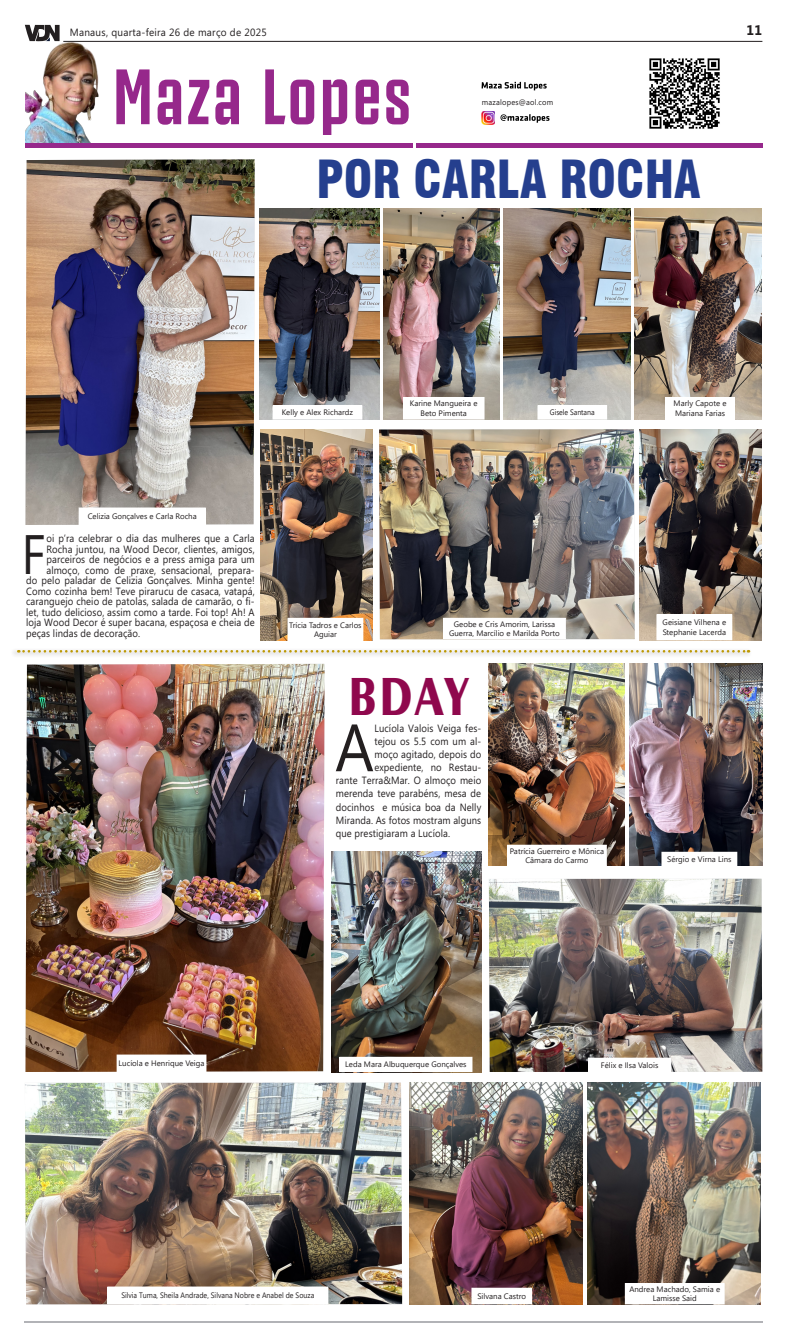
<style>
.page{position:relative;width:787px;height:1340px;background:#fff}
.page>*{position:absolute;margin:0;border:0;box-sizing:border-box;transform-origin:0 0}
.t1{font:700 78.75px "Juventus Fans";letter-spacing:.025em;color:#96288b;scale:.95 1}
.t2{font:66.76px "Microsoft Phags Pa";color:#231f20;scale:.9 1}
.t3{font:700 55.48px "Castle T";color:#8f084d;scale:.87 1}
.t4{font:55.48px "Microsoft Phags Pa";color:#231f20;scale:.9 1}
.t5{font:900 condensed 51.27px "Swiss 721 BT";color:#253f8e;scale:.94 1}
.t6{font:700 14px "Microsoft Phags Pa";color:#231f20;scale:.95 1}
.t7{font:10.5px "Microsoft Phags Pa";letter-spacing:.01em;color:#231f20;scale:.9 1}
.t8{font:10.5px "Microsoft Phags Pa";letter-spacing:.01em;color:#231f20;scale:.95 1}
.t9{font:7.88px/9.5px "Segoe UI";color:#231f20;text-align:center}
.t10{font:7.88px "Segoe UI";color:#231f20;scale:.9 1}
.t11{font:7.88px "Microsoft Phags Pa";letter-spacing:.025em;color:#231f20;scale:.95 1}
</style>
<div class="page">
<hr style="left:63px;top:41px;width:699px;height:1px;background:#231f20">
<svg style="left:25px;top:25px;width:35px;height:16px"></svg>
<hr style="left:25px;top:1321px;width:737px;height:1px;background:#b2b3b7">
<img style="left:25px;top:41px;width:75px;height:102px">
<svg style="left:500px;top:114px;width:49px;height:9px"></svg>
<svg style="left:481px;top:82px;width:65px;height:8px"></svg>
<img style="left:481px;top:111px;width:13px;height:14px">
<div style="left:415px;top:143px;width:346px;height:5px;background:#96288b"></div>
<div style="left:25px;top:143px;width:387px;height:5px;background:#96288b"></div>
<img style="left:649px;top:58px;width:71px;height:71px">
<img style="left:25px;top:1082px;width:377px;height:222px">
<img style="left:409px;top:1082px;width:173px;height:222px">
<img style="left:587px;top:1082px;width:173px;height:222px">
<img style="left:379px;top:429px;width:255px;height:210px">
<img style="left:25px;top:159px;width:229px;height:366px">
<div style="left:108px;top:1286px;width:220px;height:17px;background:#fff"></div>
<div style="left:107px;top:1286px;width:221px;height:18px;border:1px solid #fff"></div>
<div style="left:443px;top:618px;width:122px;height:20px;background:#fff"></div>
<div style="left:79px;top:508px;width:126px;height:16px;background:#fff"></div>
<div style="left:79px;top:507px;width:127px;height:18px;border:1px solid #fff"></div>
<img style="left:503px;top:208px;width:127px;height:211px">
<img style="left:383px;top:208px;width:116px;height:211px">
<img style="left:260px;top:208px;width:119px;height:211px">
<img style="left:260px;top:429px;width:112px;height:211px">
<div style="left:403px;top:397px;width:81px;height:22px;background:#fff"></div>
<div style="left:538px;top:406px;width:68px;height:13px;background:#fff"></div>
<div style="left:273px;top:406px;width:89px;height:13px;background:#fff"></div>
<div style="left:288px;top:618px;width:75px;height:22px;background:#fff"></div>
<div style="left:472px;top:1288px;width:59px;height:15px;background:#fff"></div>
<div style="left:471px;top:1287px;width:61px;height:17px;border:1px solid #fff"></div>
<div style="left:11px;top:647px;width:740px;height:11px;background:#231f20;opacity:.5"></div>
<svg style="left:18px;top:650px;width:730px;height:2px"></svg>
<img style="left:634px;top:208px;width:127px;height:211px">
<img style="left:639px;top:429px;width:122px;height:211px">
<div style="left:665px;top:397px;width:69px;height:22px;background:#fff"></div>
<div style="left:656px;top:614px;width:75px;height:25px;background:#fff"></div>
<div style="left:625px;top:1283px;width:98px;height:20px;background:#fff"></div>
<img style="left:488px;top:878px;width:274px;height:193px">
<img style="left:25px;top:664px;width:299px;height:407px">
<div style="left:588px;top:1058px;width:82px;height:13px;background:#fff"></div>
<div style="left:588px;top:1057px;width:83px;height:14px;border:1px solid #fff"></div>
<div style="left:117px;top:1055px;width:89px;height:16px;background:#fff"></div>
<div style="left:117px;top:1054px;width:89px;height:17px;border:1px solid #fff"></div>
<img style="left:629px;top:664px;width:133px;height:202px">
<img style="left:489px;top:664px;width:135px;height:202px">
<img style="left:332px;top:851px;width:149px;height:220px">
<div style="left:661px;top:852px;width:75px;height:13px;background:#fff"></div>
<div style="left:661px;top:851px;width:76px;height:15px;border:1px solid #fff"></div>
<div style="left:507px;top:845px;width:99px;height:20px;background:#fff"></div>
<div style="left:507px;top:844px;width:99px;height:22px;border:1px solid #fff"></div>
<div style="left:340px;top:1057px;width:132px;height:14px;background:#fff"></div>
<div style="left:339px;top:1056px;width:133px;height:15px;border:1px solid #fff"></div>
<p class="t8" style="left:70px;top:25px;width:209px">Manaus, quarta-feira 26 de março de 2025</p>
<p class="t6" style="left:746px;top:20px;width:18px">11</p>
<p class="t1" style="left:113px;top:41px;width:316px">Maza Lopes</p>
<p class="t11" style="left:482px;top:97px;width:76px">mazalopes@aol.com</p>
<p class="t5" style="left:316px;top:149px;width:410px">POR CARLA ROCHA</p>
<p class="t9" style="left:410px;top:398px;width:69px">Karine Mangueira e</p>
<p class="t9" style="left:282px;top:407px;width:73px">Kelly e Alex Richardz</p>
<p class="t9" style="left:420px;top:407px;width:48px">Beto Pimenta</p>
<p class="t10" style="left:549px;top:405px;width:51px">Gisele Santana</p>
<p class="t9" style="left:88px;top:511px;width:111px">Celizia Gonçalves e Carla Rocha</p>
<p class="t4" style="left:22px;top:516px;width:29px">F</p>
<p class="t7" style="left:46px;top:531px;width:233px">oi p’ra celebrar o dia das mulheres que a Carla</p>
<p class="t7" style="left:46px;top:542px;width:233px">Rocha juntou, na Wood Decor, clientes, amigos,</p>
<p class="t7" style="left:46px;top:552px;width:233px">parceiros de negócios e a press amiga para um</p>
<p class="t7" style="left:46px;top:563px;width:233px">almoço, como de praxe, sensacional, prepara-</p>
<p class="t7" style="left:26px;top:573px;width:255px">do pelo paladar de Celizia Gonçalves. Minha gente!</p>
<p class="t7" style="left:26px;top:584px;width:255px">Como cozinha bem! Teve pirarucu de casaca, vatapá,</p>
<p class="t7" style="left:26px;top:594px;width:255px">caranguejo cheio de patolas, salada de camarão, o fi-</p>
<p class="t7" style="left:26px;top:605px;width:255px">let, tudo delicioso, assim como a tarde. Foi top! Ah! A</p>
<p class="t7" style="left:26px;top:615px;width:255px">loja Wood Decor é super bacana, espaçosa e cheia de</p>
<p class="t7" style="left:26px;top:626px;width:128px">peças lindas de decoração.</p>
<p class="t9" style="left:289px;top:619px;width:74px">Trícia Tadros e Carlos<br>Aguiar</p>
<p class="t9" style="left:449px;top:618px;width:112px">Geobe e Cris Amorim, Larissa<br>Guerra, Marcílio e Marilda Porto</p>
<p class="t3" style="left:349px;top:665px;width:139px">BDAY</p>
<p class="t2" style="left:335px;top:701px;width:45px">A</p>
<p class="t7" style="left:374px;top:721px;width:120px">Lucíola Valois Veiga fes-</p>
<p class="t7" style="left:374px;top:734px;width:120px">tejou os 5.5 com um al-</p>
<p class="t7" style="left:374px;top:747px;width:120px">moço agitado, depois do</p>
<p class="t7" style="left:374px;top:760px;width:120px">expediente, no Restau-</p>
<p class="t7" style="left:335px;top:773px;width:163px">rante Terra&amp;Mar. O almoço meio</p>
<p class="t7" style="left:335px;top:786px;width:163px">merenda teve parabéns, mesa de</p>
<p class="t7" style="left:335px;top:799px;width:163px">docinhos e música boa da Nelly</p>
<p class="t7" style="left:335px;top:812px;width:163px">Miranda. As fotos mostram alguns</p>
<p class="t7" style="left:335px;top:826px;width:128px">que prestigiaram a Lucíola.</p>
<p class="t9" style="left:509px;top:845px;width:96px">Patrícia Guerreiro e Mônica<br>Câmara do Carmo</p>
<p class="t9" style="left:673px;top:398px;width:54px;text-align:left">Marly Capote e<br>Mariana Farias</p>
<p class="t9" style="left:662px;top:617px;width:65px;text-align:left">Geisiane Vilhena e<br>Stephanie Lacerda</p>
<p class="t9" style="left:667px;top:853px;width:66px">Sérgio e Virna Lins</p>
<p class="t9" style="left:118px;top:1057px;width:87px">Lucíola e Henrique Veiga</p>
<p class="t9" style="left:600px;top:1059px;width:59px">Félix e Ilsa Valois</p>
<p class="t9" style="left:345px;top:1059px;width:123px">Leda Mara Albuquerque Gonçalves</p>
<p class="t10" style="left:121px;top:1288px;width:216px">Silvia Tuma, Sheila Andrade, Silvana Nobre e Anabel de Souza</p>
<p class="t9" style="left:477px;top:1290px;width:50px">Silvana Castro</p>
<p class="t9" style="left:629px;top:1283px;width:92px">Andrea Machado, Samia e<br>Lamisse Said</p>
</div>
